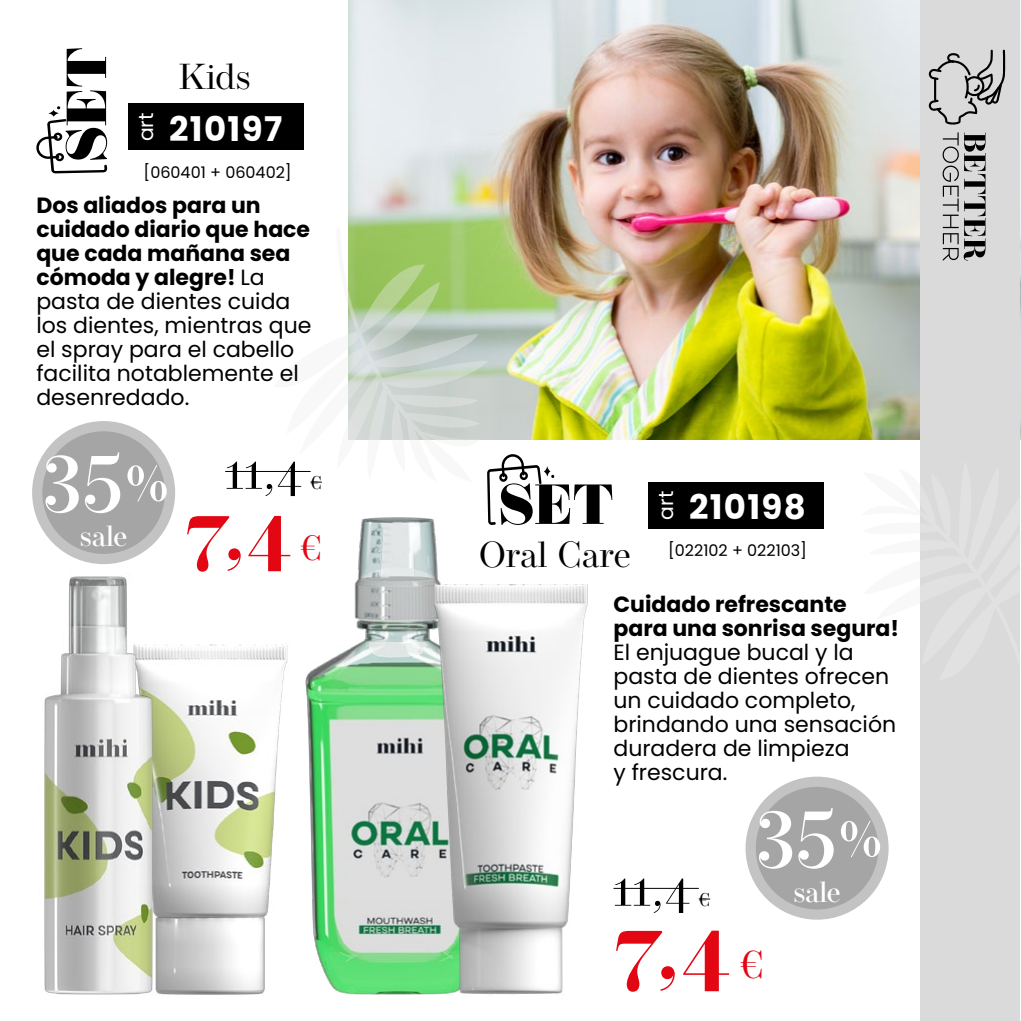
<style>
.page{position:relative;width:1021px;height:1021px;background:#fff}
.page>*{position:absolute;margin:0;border:0;box-sizing:border-box;transform-origin:0 0}
.t1{font:700 92px "Operetta 12";color:#e30613}
.t2{font:500 86.4px "Operetta 12";color:#fff}
.t3{font:700 84px "Operetta 12";color:#e30613}
.t4{font:52px "Operetta 12";color:#000}
.t5{font:36px "Operetta 12";letter-spacing:-.005em;color:#000}
.t6{font:700 34px "Poppins";letter-spacing:.04em;color:#fff}
.t7{font:500 28.8px "Operetta 12";color:#fff}
.t8{font:22px/24px "Poppins";color:#000}
.t9{font:700 22px/24px "Poppins";color:#000}
.t10{font:20.4px "Poppins";color:#fff}
.t11{font:20px "Operetta 12";color:#000}
.t12{font:16px "Poppins";color:#000}
.s1{font-weight:700}
.s2{font-size:67.2px}
.s3{font-weight:400;font-size:38px}
.s4{font-weight:400;font-size:42px}
</style>
<div class="page">
<img style="left:349px;top:0;width:671px;height:439px">
<svg style="left:310px;top:228px;width:178px;height:254px"></svg>
<hr style="left:225px;top:471px;width:85px;height:1px;background:#000">
<svg style="left:310px;top:482px;width:12px;height:1px"></svg>
<div style="left:920px;top:0;width:99px;height:1020px;background:#dadada"></div>
<svg style="left:928px;top:50px;width:77px;height:75px"></svg>
<svg style="left:942px;top:132px;width:43px;height:129px"></svg>
<div style="left:128px;top:104px;width:176px;height:46px;background:#000"></div>
<svg style="left:36px;top:48px;width:71px;height:125px"></svg>
<img style="left:203px;top:644px;width:64px;height:351px">
<img style="left:44px;top:555px;width:159px;height:440px">
<div style="left:648px;top:482px;width:175px;height:46px;background:#000"></div>
<img style="left:267px;top:517px;width:170px;height:478px">
<img style="left:397px;top:559px;width:237px;height:436px">
<hr style="left:613px;top:888px;width:86px;height:1px;background:#000">
<svg style="left:487px;top:453px;width:125px;height:72px"></svg>
<div style="left:32px;top:421px;width:143px;height:143px;background:#c3c3c3;border-radius:50%"></div>
<div style="left:42px;top:431px;width:123px;height:123px;background:#a5a5a5;border-radius:50%"></div>
<div style="left:745px;top:776px;width:143px;height:143px;background:#c3c3c3;border-radius:50%"></div>
<div style="left:755px;top:786px;width:123px;height:123px;background:#a5a5a5;border-radius:50%"></div>
<svg style="left:1019px;top:460px;width:1px;height:243px"></svg>
<h3 class="t5" style="left:178px;top:56px;width:74px">Kids</h3>
<p class="t10" style="left:134px;top:141px;width:30px;rotate:-90deg">art</p>
<h3 class="t6" style="left:169px;top:109px;width:115px">210197</h3>
<p class="t12" style="left:144px;top:163px;width:150px">[060401 + 060402]</p>
<p class="t8" style="left:36px;top:193px;width:277px"><span class="s1">Dos aliados para un cuidado diario que hace que cada mañana sea cómoda y alegre!</span> La pasta de dientes cuida los dientes, mientras que el spray para el cabello facilita notablemente el desenredado.</p>
<h2 class="t2" style="left:43px;top:420px;width:129px">35<span class="s2">%</span></h2>
<h3 class="t7" style="left:80px;top:519px;width:49px">sale</h3>
<h3 class="t4" style="left:225px;top:440px;width:79px">11,4</h3>
<p class="t11" style="left:310px;top:470px;width:13px">€</p>
<h3 class="t3" style="left:185px;top:481px;width:139px">7,4 <span class="s3">€</span></h3>
<h3 class="t5" style="left:478px;top:533px;width:154px">Oral Care</h3>
<p class="t10" style="left:654px;top:519px;width:30px;rotate:-90deg">art</p>
<h3 class="t6" style="left:689px;top:487px;width:118px">210198</h3>
<p class="t12" style="left:668px;top:541px;width:140px">[022102 + 022103]</p>
<p class="t9" style="left:613px;top:592px;width:287px">Cuidado refrescante para una sonrisa segura!</p>
<p class="t8" style="left:613px;top:640px;width:284px">El enjuague bucal y la pasta de dientes ofrecen un cuidado completo, brindando una sensación duradera de limpieza<br>y frescura.</p>
<h2 class="t2" style="left:756px;top:775px;width:129px">35<span class="s2">%</span></h2>
<h3 class="t7" style="left:793px;top:875px;width:49px">sale</h3>
<h3 class="t4" style="left:613px;top:857px;width:79px">11,4</h3>
<p class="t11" style="left:699px;top:887px;width:13px">€</p>
<h1 class="t1" style="left:613px;top:892px;width:152px">7,4 <span class="s4">€</span></h1>
</div>
